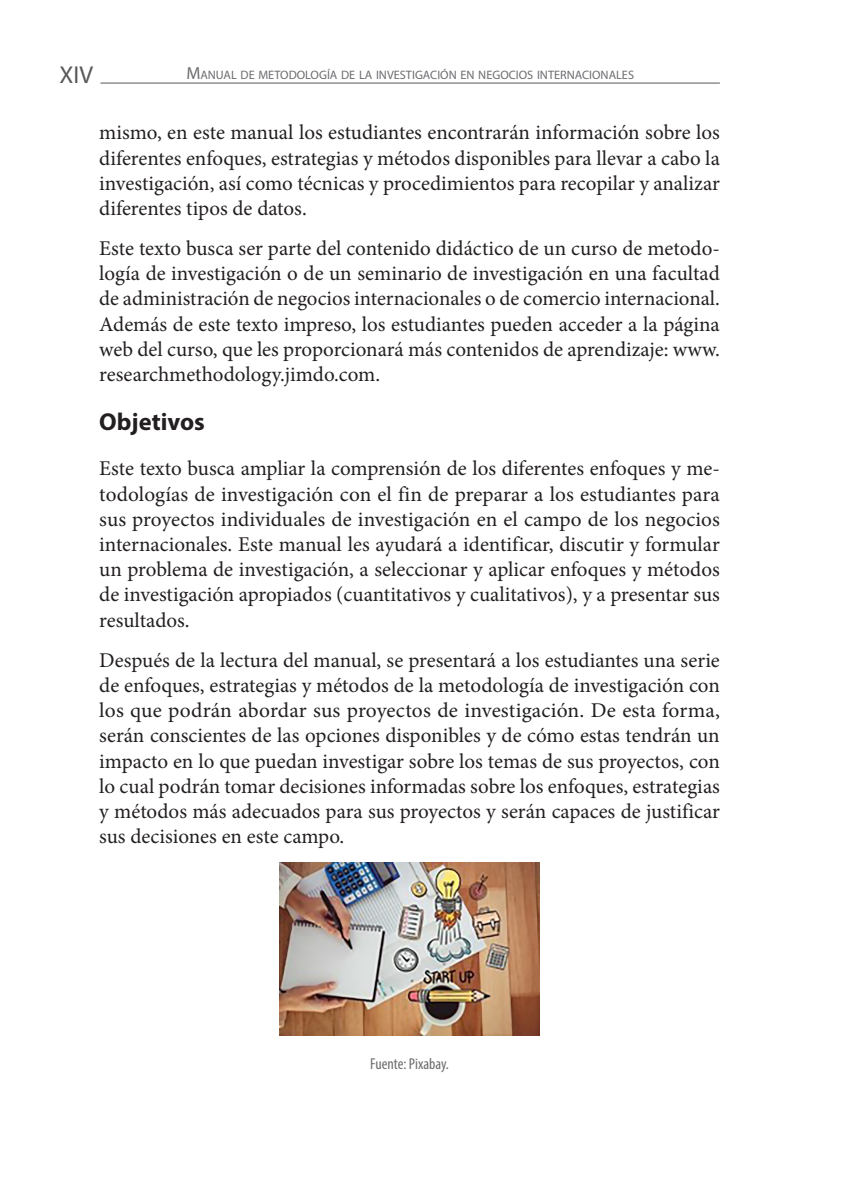
<style>
.page{position:relative;width:844px;height:1191px;background:#fff}
.page>*{position:absolute;margin:0;border:0;box-sizing:border-box;transform-origin:0 0}
.Título_1{font:700 24.5px "Myriad Pro";color:#231f20}
.t1{font:24.5px "Myriad Pro";color:#57585a}
.Textos_generales{font:21px/25.2px "Minion Pro";color:#231f20;text-align:justify}
.Fuente{font:condensed 15.75px "Myriad Pro";color:#6c6d70}
.t2{font:12.25px "Myriad Pro";color:#6c6d70}
.s1{font-size:17.5px}
</style>
<div class="page">
<hr style="left:100px;top:83px;width:619px;height:1px;background:#57585a">
<img style="left:280px;top:862px;width:259px;height:173px">
<p class="t1" style="left:60px;top:60px;width:35px">XIV</p>
<p class="t2" style="left:186px;top:67px;width:449px"><span class="s1">M</span>ANUAL DE METODOLOGÍA DE LA INVESTIGACIÓN EN NEGOCIOS INTERNACIONALES</p>
<p class="Textos_generales" style="left:99px;top:120px;width:622px">mismo, en este manual los estudiantes encontrarán información sobre los diferentes enfoques, estrategias y métodos disponibles para llevar a cabo la investigación, así como técnicas y procedimientos para recopilar y analizar diferentes tipos de datos.</p>
<p class="Textos_generales" style="left:99px;top:236px;width:622px">Este texto busca ser parte del contenido didáctico de un curso de metodo&shy;logía de investigación o de un seminario de investigación en una facultad de administración de negocios internacionales o de comercio internacional.<br>Además de este texto impreso, los estudiantes pueden acceder a la página web del curso, que les proporcionará más contenidos de aprendizaje: www. researchmethodology.jimdo.com.</p>
<p class="Título_1" style="left:99px;top:406px;width:107px">Objetivos</p>
<p class="Textos_generales" style="left:99px;top:456px;width:622px">Este texto busca ampliar la comprensión de los diferentes enfoques y me&shy;todologías de investigación con el fin de preparar a los estudiantes para sus proyectos individuales de investigación en el campo de los negocios internacionales. Este manual les ayudará a identificar, discutir y formular un problema de investigación, a seleccionar y aplicar enfoques y métodos de investigación apropiados (cuantitativos y cualitativos), y a presentar sus resultados.</p>
<p class="Textos_generales" style="left:99px;top:647px;width:622px">Después de la lectura del manual, se presentará a los estudiantes una serie de enfoques, estrategias y métodos de la metodología de investigación con los que podrán abordar sus proyectos de investigación. De esta forma, serán conscientes de las opciones disponibles y de cómo estas tendrán un impacto en lo que puedan investigar sobre los temas de sus proyectos, con lo cual podrán tomar decisiones informadas sobre los enfoques, estrategias y métodos más adecuados para sus proyectos y serán capaces de justificar sus decisiones en este campo.</p>
<p class="Fuente" style="left:370px;top:1054px;width:80px">Fuente: Pixabay.</p>
</div>
